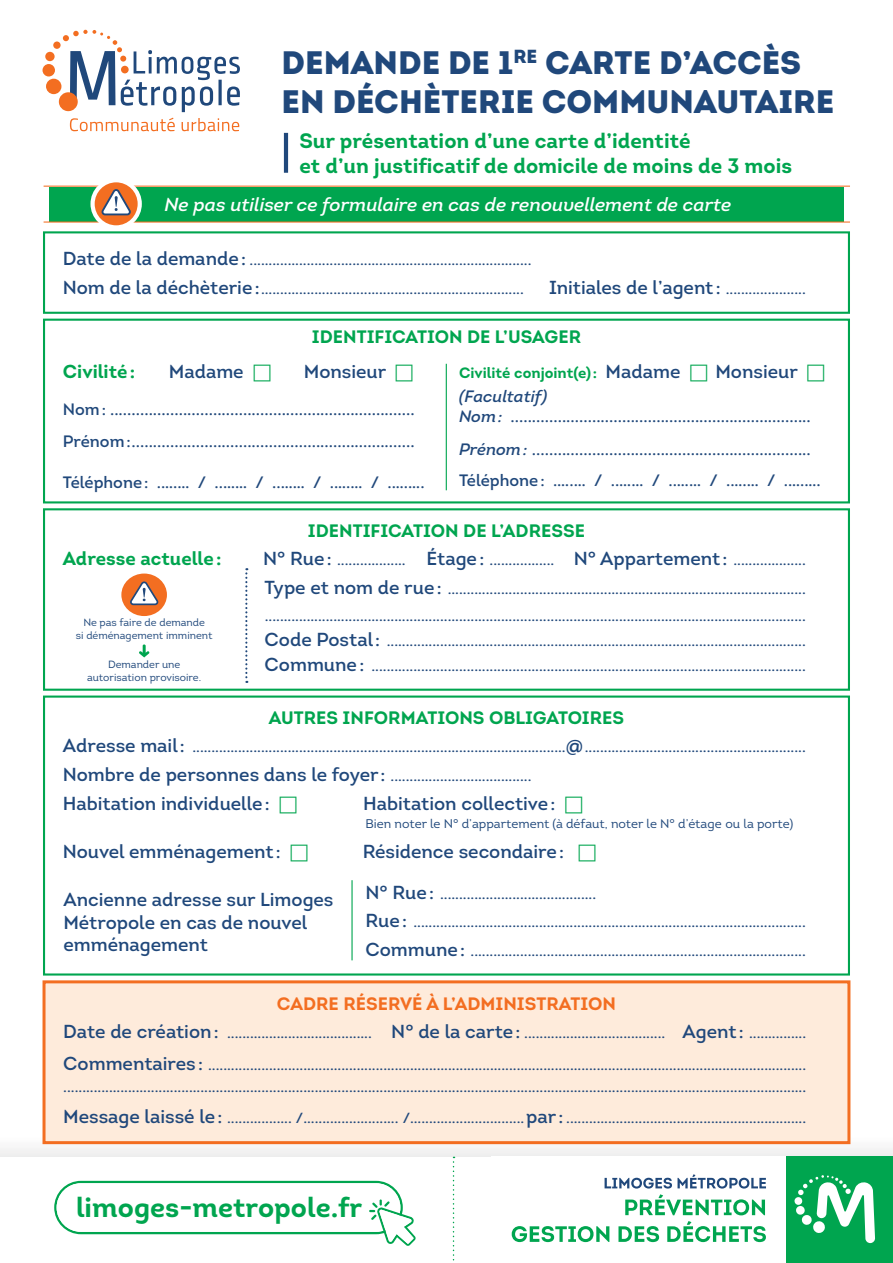
<style>
.page{position:relative;width:893px;height:1263px;background:#fff}
.page>*{position:absolute;margin:0;border:0;box-sizing:border-box;transform-origin:0 0}
.t1{font:900 32.4px/39px "Intro";color:#20487b}
.t2{font:27.75px "Intro Bold Alt";color:#00a54f}
.t3{font:700 21px/25px "Intro";color:#00a54f}
.t4{font:600 18.9px/22.6px "Intro";color:#20487b}
.t5{font:italic 600 18.9px "Intro";color:#fff}
.t6{font:700 18.9px "Intro";color:#00a54f}
.t7{font:700 18px "Intro";color:#00a54f}
.t8{font:700 18px "Intro";color:#f36e21}
.t9{font:600 16.5px/31.7px "Intro";color:#20487b}
.t10{font:700 15px "Intro";color:#00a54f}
.t11{font:600 14.7px/28.5px "Intro";color:#20487b}
.t12{font:12.6px "Intro";color:#20487b}
.t13{font:10.5px/12.6px "Intro";color:#20487b;text-align:center}
.s1{font-size:18.9px}
.s2{font-weight:600;font-size:18.9px;color:#20487b}
.s3{font-style:italic}
</style>
<div class="page">
<div style="left:0;top:1127px;width:893px;height:30px;background:linear-gradient(to right,#f3f3f3,#f3f3f3)"></div>
<div style="left:49px;top:187px;width:795px;height:34px;background:#00a54f"></div>
<svg style="left:54px;top:1181px;width:362px;height:65px"></svg>
<svg style="left:453px;top:1157px;width:1px;height:104px"></svg>
<svg style="left:625px;top:1194px;width:140px;height:21px"></svg>
<svg style="left:512px;top:1226px;width:97px;height:16px"></svg>
<svg style="left:618px;top:1226px;width:41px;height:16px"></svg>
<svg style="left:667px;top:1221px;width:99px;height:21px"></svg>
<svg style="left:605px;top:1174px;width:161px;height:14px"></svg>
<div style="left:787px;top:1157px;width:106px;height:106px;background:#00a54f"></div>
<svg style="left:794px;top:1175px;width:81px;height:68px"></svg>
<hr style="left:284px;top:133px;width:4px;height:40px;background:#20487b">
<hr style="left:44px;top:186px;width:806px;height:1px;background:#f36e21">
<hr style="left:44px;top:221px;width:806px;height:2px;background:#f36e21">
<div style="left:43px;top:231px;width:807px;height:83px;border:2px solid #00a54f"></div>
<hr style="left:446px;top:364px;width:1px;height:126px;background:#00a54f">
<div style="left:43px;top:319px;width:807px;height:184px;border:2px solid #00a54f"></div>
<div style="left:44px;top:982px;width:805px;height:161px;background:#feebdb"></div>
<div style="left:43px;top:980px;width:807px;height:164px;border:3px solid #f36e21"></div>
<div style="left:43px;top:508px;width:807px;height:183px;border:2px solid #00a54f"></div>
<svg style="left:245px;top:568px;width:2px;height:115px"></svg>
<svg style="left:139px;top:644px;width:10px;height:13px"></svg>
<div style="left:121px;top:573px;width:46px;height:43px;background:#f36e21;border-radius:50%"></div>
<svg style="left:130px;top:581px;width:29px;height:25px"></svg>
<hr style="left:351px;top:880px;width:2px;height:80px;background:#00a54f">
<div style="left:43px;top:695px;width:807px;height:280px;border:2px solid #00a54f"></div>
<svg style="left:93px;top:180px;width:47px;height:47px"></svg>
<div style="left:90px;top:178px;width:52px;height:51px;border:4px solid #fff;border-radius:50%"></div>
<svg style="left:100px;top:188px;width:33px;height:29px"></svg>
<svg style="left:70px;top:118px;width:105px;height:13px"></svg>
<svg style="left:182px;top:118px;width:57px;height:13px"></svg>
<svg style="left:59px;top:92px;width:19px;height:19px"></svg>
<div style="left:46px;top:79px;width:16px;height:15px;background:#f36e21;border-radius:50%"></div>
<div style="left:43px;top:64px;width:12px;height:13px;background:#f36e21;border-radius:50%"></div>
<div style="left:45px;top:52px;width:10px;height:9px;background:#f36e21;border-radius:50%"></div>
<div style="left:53px;top:41px;width:8px;height:8px;background:#f36e21;border-radius:50%"></div>
<svg style="left:63px;top:30px;width:177px;height:82px"></svg>
<div style="left:121px;top:66px;width:8px;height:7px;background:#f36e21;border-radius:50%"></div>
<h1 class="t1" style="left:282px;top:43px;width:554px">DEMANDE DE 1<sup>RE</sup> CARTE D’ACCÈS<br>EN DÉCHÈTERIE COMMUNAUTAIRE</h1>
<h3 class="t3" style="left:299px;top:128px;width:494px">Sur présentation d’une carte d’identité<br>et d’un justificatif de domicile de moins de 3 mois</h3>
<p class="t5" style="left:165px;top:192px;width:568px">Ne pas utiliser ce formulaire en cas de renouvellement de carte</p>
<p class="t11" style="left:63px;top:246px;width:470px"><span class="s1">Date de la demande:</span> ..........................................................................<br><span class="s1">Nom de la déchèterie:</span>.....................................................................</p>
<p class="t11" style="left:549px;top:274px;width:258px"><span class="s1">Initiales de l’agent :</span> .....................</p>
<p class="t7" style="left:312px;top:325px;width:271px">IDENTIFICATION DE L’USAGER</p>
<p class="t6" style="left:63px;top:359px;width:74px">Civilité:</p>
<p class="t4" style="left:169px;top:360px;width:76px">Madame</p>
<p class="t4" style="left:304px;top:360px;width:84px">Monsieur</p>
<p class="t9" style="left:63px;top:393px;width:353px">Nom: .......................................................................<br>Prénom:..................................................................</p>
<p class="t9" style="left:63px;top:466px;width:363px">Téléphone: .….… / ..…… / ..…… / .….… / .….….</p>
<p class="t10" style="left:459px;top:363px;width:223px">Civilité conjoint(e): <span class="s2">Madame</span></p>
<p class="t4" style="left:715px;top:360px;width:84px">Monsieur</p>
<p class="t9" style="left:459px;top:386px;width:353px;line-height:19.8px"><span class="s3">(Facultatif)<br>Nom:</span> ......................................................................</p>
<p class="t9" style="left:459px;top:433px;width:363px"><span class="s3">Prénom:</span> .................................................................<br>Téléphone: .….… / ..…… / ..…… / .….… / .….….</p>
<p class="t7" style="left:308px;top:519px;width:279px">IDENTIFICATION DE L’ADRESSE</p>
<p class="t6" style="left:63px;top:546px;width:160px">Adresse actuelle:</p>
<p class="t11" style="left:263px;top:546px;width:544px"><span class="s1">N° Rue:</span> .................. <span class="s1">Étage:</span> ................. <span class="s1">N° Appartement :</span> ...................<br><span class="s1">Type et nom de rue:</span> ..............................................................................................</p>
<p class="t11" style="left:265px;top:603px;width:543px;line-height:25px;text-align:justify">..............................................................................................................................................<br><span class="s1">Code Postal:</span> ..............................................................................................................<br><span class="s1">Commune:</span> ..................................................................................................................</p>
<p class="t13" style="left:76px;top:616px;width:138px">Ne pas faire de demande<br>si déménagement imminent</p>
<p class="t13" style="left:87px;top:658px;width:116px">Demander une autorisation provisoire.</p>
<p class="t7" style="left:269px;top:706px;width:357px">AUTRES INFORMATIONS OBLIGATOIRES</p>
<p class="t11" style="left:63px;top:733px;width:744px"><span class="s1">Adresse mail:</span> ..................................................................................................<span class="s1">@</span>..........................................................<br><span class="s1">Nombre de personnes dans le foyer:</span> .....................................</p>
<p class="t4" style="left:63px;top:791px;width:208px">Habitation individuelle:</p>
<p class="t4" style="left:363px;top:791px;width:194px">Habitation collective:</p>
<p class="t12" style="left:365px;top:815px;width:429px">Bien noter le N° d’appartement (à défaut, noter le N° d’étage ou la porte)</p>
<p class="t4" style="left:63px;top:840px;width:220px">Nouvel emménagement :</p>
<p class="t4" style="left:363px;top:840px;width:203px">Résidence secondaire:</p>
<p class="t11" style="left:365px;top:879px;width:442px"><span class="s1">N° Rue:</span> .........................................<br><span class="s1">Rue:</span> .......................................................................................................<br><span class="s1">Commune:</span> ........................................................................................</p>
<p class="t4" style="left:63px;top:888px;width:272px">Ancienne adresse sur Limoges<br>Métropole en cas de nouvel emménagement</p>
<p class="t8" style="left:277px;top:992px;width:340px">CADRE RÉSERVÉ À L’ADMINISTRATION</p>
<p class="t11" style="left:63px;top:1017px;width:744px;line-height:31.5px"><span class="s1">Date de création:</span> ...................................... <span class="s1">N° de la carte:</span> ..................................... <span class="s1">Agent :</span> ...............<br><span class="s1">Commentaires:</span> .............................................................................................................................................................</p>
<p class="t11" style="left:63px;top:1071px;width:744px;line-height:31px">...................................................................................................................................................................................................<br><span class="s1">Message laissé le:</span> ................. /......................... /..............................<span class="s1">par:</span> ...............................................................</p>
<h2 class="t2" style="left:76px;top:1190px;width:288px">limoges-metropole.fr</h2>
</div>
